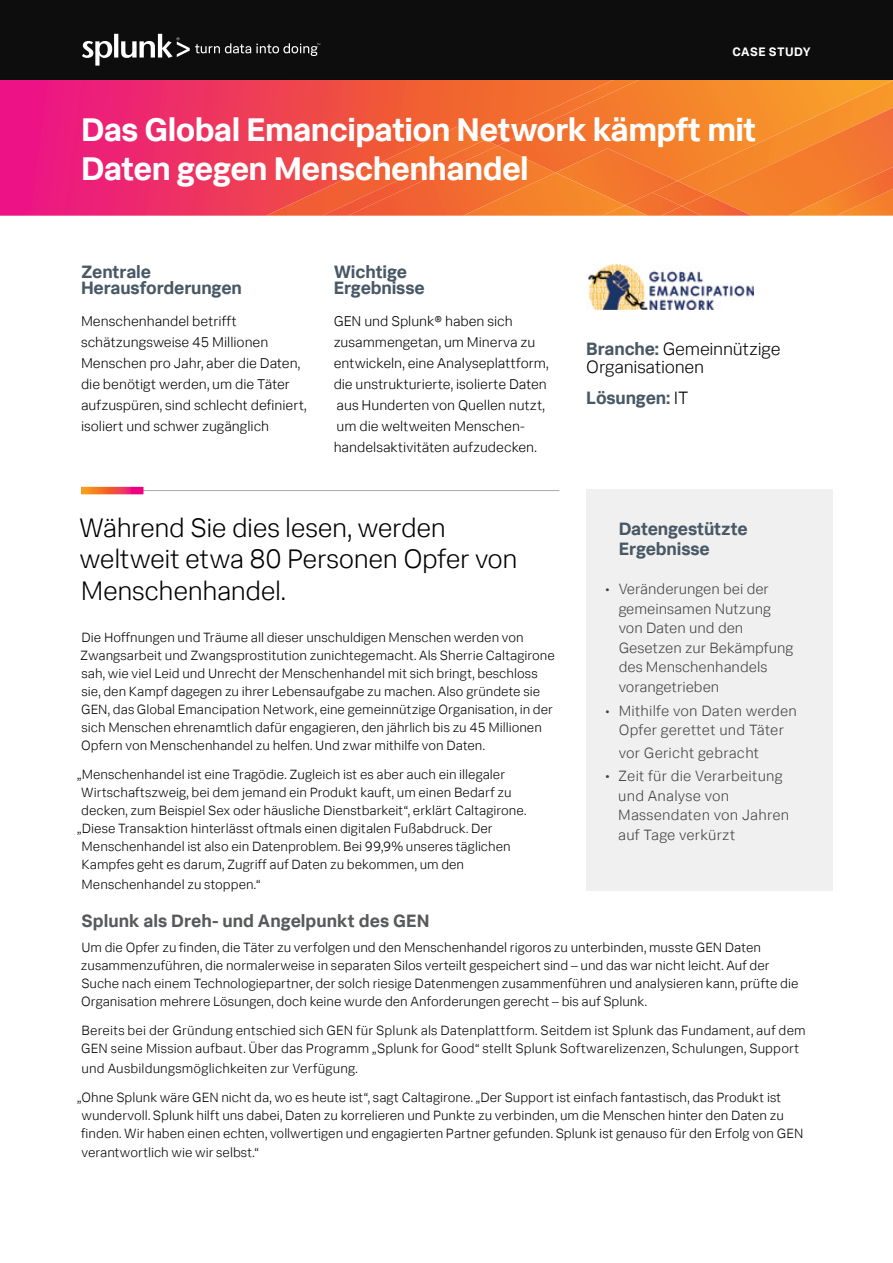
<style>
.page{position:relative;width:893px;height:1263px;background:#fff}
.page>*{position:absolute;margin:0;border:0;box-sizing:border-box;transform-origin:0 0}
.Headline_1{font:700 33px/39px "Splunk Data Sans";letter-spacing:-.02em;color:#fff}
.Callout{font:300 27px/31.5px "Splunk Data Sans";letter-spacing:-.015em;color:#000}
.Key_Challenges_Resul{font:700 18px/16.5px "Splunk Data Sans";letter-spacing:-.01em;color:#485865}
.Company_details{font:300 18px/18px "Splunk Data Sans";letter-spacing:-.015em;color:#000}
.Subhead_1{font:700 18px "Splunk Data Sans";color:#58595b}
.Sidebar_headline_wit{font:700 18px/19.5px "Splunk Data Sans";letter-spacing:-.01em;color:#485865}
.Company_details-2{font:700 18px "Splunk Data Sans";letter-spacing:-.01em;color:#485865}
.t1{font:300 15px/19.5px "Splunk Data Sans";color:#414042}
.Key_Challenges_Resul-2{font:300 14.25px/21px "Splunk Data Sans";color:#000}
.Body{font:300 13.5px/18px "Splunk Data Sans";color:#000}
.t2{font:700 12.3px "Splunk Data Sans";letter-spacing:.035em;color:#fff}
.s1{font-weight:700;color:#485865}
.s2{font-weight:300;color:#000}
.s3{font-weight:400}
</style>
<div class="page">
<svg style="left:0;top:80px;width:485px;height:136px;background:#ee3164"></svg>
<div style="left:706px;top:181px;width:82px;height:35px;background:#f4802b"></div>
<img style="left:788px;top:181px;width:105px;height:35px">
<svg style="left:485px;top:80px;width:408px;height:101px;background:#f4812d"></svg>
<img style="left:677px;top:181px;width:29px;height:14px">
<img style="left:682px;top:195px;width:70px;height:21px">
<img style="left:648px;top:192px;width:34px;height:24px">
<img style="left:661px;top:206px;width:41px;height:10px">
<img style="left:556px;top:148px;width:121px;height:57px">
<img style="left:266px;top:127px;width:219px;height:89px">
<img style="left:322px;top:140px;width:176px;height:76px">
<img style="left:348px;top:146px;width:208px;height:70px">
<img style="left:625px;top:205px;width:23px;height:11px">
<img style="left:463px;top:173px;width:162px;height:43px">
<div style="left:0;top:0;width:893px;height:80px;background:#0d0d0d"></div>
<svg style="left:82px;top:34px;width:238px;height:32px"></svg>
<hr style="left:81px;top:490px;width:478px;height:1px;background:#a7a9ac">
<svg style="left:81px;top:487px;width:62px;height:7px"></svg>
<div style="left:586px;top:490px;width:247px;height:401px;background:#f0f0f0"></div>
<img style="left:586px;top:265px;width:167px;height:44px">
<p class="t2" style="left:732px;top:44px;width:80px">CASE STUDY</p>
<p class="Headline_1" style="left:81px;top:110px;width:677px">Das Global Emancipation Network kämpft mit<br>Daten gegen Menschenhandel</p>
<p class="Key_Challenges_Resul" style="left:81px;top:263px;width:162px">Zentrale<br>Herausforderungen</p>
<p class="Key_Challenges_Resul-2" style="left:81px;top:310px;width:227px">Menschenhandel betrifft schätzungsweise 45 Millionen<br>Menschen pro Jahr, aber die Daten, die benötigt werden, um die Täter aufzuspüren, sind schlecht definiert, isoliert und schwer zugänglich</p>
<p class="Key_Challenges_Resul" style="left:334px;top:263px;width:93px">Wichtige<br>Ergebnisse</p>
<p class="Key_Challenges_Resul-2" style="left:334px;top:310px;width:217px">GEN und Splunk® haben sich zusammengetan, um Minerva zu entwickeln, eine Analyseplattform, die unstrukturierte, isolierte Daten aus Hunderten von Quellen nutzt, um die weltweiten Menschen&shy;handelsaktivitäten aufzudecken.</p>
<p class="Company_details" style="left:586px;top:339px;width:196px"><span class="s1">Branche:</span> Gemeinnützige<br>Organisationen</p>
<p class="Company_details-2" style="left:586px;top:387px;width:104px">Lösungen: <span class="s2">IT</span></p>
<p class="Callout" style="left:79px;top:511px;width:440px">Während Sie dies lesen, werden weltweit etwa 80 Personen Opfer von<br>Menschenhandel.</p>
<p class="Sidebar_headline_wit" style="left:619px;top:519px;width:130px">Datengestützte<br>Ergebnisse</p>
<p class="t1" style="left:619px;top:579px;width:176px;text-indent:-14px">• Veränderungen bei der gemeinsamen Nutzung von Daten und den<br>Gesetzen zur Bekämpfung des Menschenhandels vorangetrieben</p>
<p class="t1" style="left:605px;top:700px;width:193px;text-align:center">• Mithilfe von Daten werden<br>Opfer gerettet und Täter</p>
<p class="t1" style="left:619px;top:742px;width:142px">vor Gericht gebracht</p>
<p class="t1" style="left:618px;top:766px;width:173px;text-indent:-13px"><span class="s3">t</span> Zeit für die Verarbeitung und Analyse von<br>Massendaten von Jahren auf Tage verkürzt</p>
<p class="Body" style="left:80px;top:628px;width:476px">Die Hoffnungen und Träume all dieser unschuldigen Menschen werden von Zwangsarbeit und Zwangsprostitution zunichtegemacht. Als Sherrie Caltagirone sah, wie viel Leid und Unrecht der Menschenhandel mit sich bringt, beschloss sie, den Kampf dagegen zu ihrer Lebensaufgabe zu machen. Also gründete sie GEN, das Global Emancipation Network, eine gemeinnützige Organisation, in der sich Menschen ehrenamtlich dafür engagieren, den jährlich bis zu 45 Millionen Opfern von Menschenhandel zu helfen. Und zwar mithilfe von Daten.</p>
<p class="Body" style="left:77px;top:765px;width:429px">„Menschenhandel ist eine Tragödie. Zugleich ist es aber auch ein illegaler</p>
<p class="Body" style="left:81px;top:783px;width:432px">Wirtschaftszweig, bei dem jemand ein Produkt kauft, um einen Bedarf zu</p>
<p class="Body" style="left:81px;top:801px;width:447px">decken, zum Beispiel Sex oder häusliche Dienstbarkeit“, erklärt Caltagirone.</p>
<p class="Body" style="left:77px;top:819px;width:417px">„Diese Transaktion hinterlässt oftmals einen digitalen Fußabdruck. Der</p>
<p class="Body" style="left:82px;top:837px;width:431px">Menschenhandel ist also ein Datenproblem. Bei 99,9% unseres täglichen</p>
<p class="Body" style="left:82px;top:855px;width:384px">Kampfes geht es darum, Zugriff auf Daten zu bekommen, um den</p>
<p class="Body" style="left:82px;top:875px;width:180px">Menschenhandel zu stoppen.“</p>
<p class="Subhead_1" style="left:82px;top:910px;width:349px">Splunk als Dreh- und Angelpunkt des GEN</p>
<p class="Body" style="left:81px;top:938px;width:719px">Um die Opfer zu finden, die Täter zu verfolgen und den Menschenhandel rigoros zu unterbinden, musste GEN Daten zusammenzuführen, die normalerweise in separaten Silos verteilt gespeichert sind – und das war nicht leicht. Auf der Suche nach einem Technologiepartner, der solch riesige Datenmengen zusammenführen und analysieren kann, prüfte die Organisation mehrere Lösungen, doch keine wurde den Anforderungen gerecht – bis auf Splunk.</p>
<p class="Body" style="left:81px;top:1021px;width:726px">Bereits bei der Gründung entschied sich GEN für Splunk als Datenplattform. Seitdem ist Splunk das Fundament, auf dem<br>GEN seine Mission aufbaut. Über das Programm „Splunk for Good“ stellt Splunk Softwarelizenzen, Schulungen, Support</p>
<p class="Body" style="left:82px;top:1059px;width:278px">und Ausbildungsmöglichkeiten zur Verfügung.</p>
<p class="Body" style="left:81px;top:1088px;width:724px;text-indent:-4px">„Ohne Splunk wäre GEN nicht da, wo es heute ist“, sagt Caltagirone. „Der Support ist einfach fantastisch, das Produkt ist wundervoll. Splunk hilft uns dabei, Daten zu korrelieren und Punkte zu verbinden, um die Menschen hinter den Daten zu finden. Wir haben einen echten, vollwertigen und engagierten Partner gefunden. Splunk ist genauso für den Erfolg von GEN</p>
<p class="Body" style="left:82px;top:1143px;width:179px">verantwortlich wie wir selbst.“</p>
</div>
